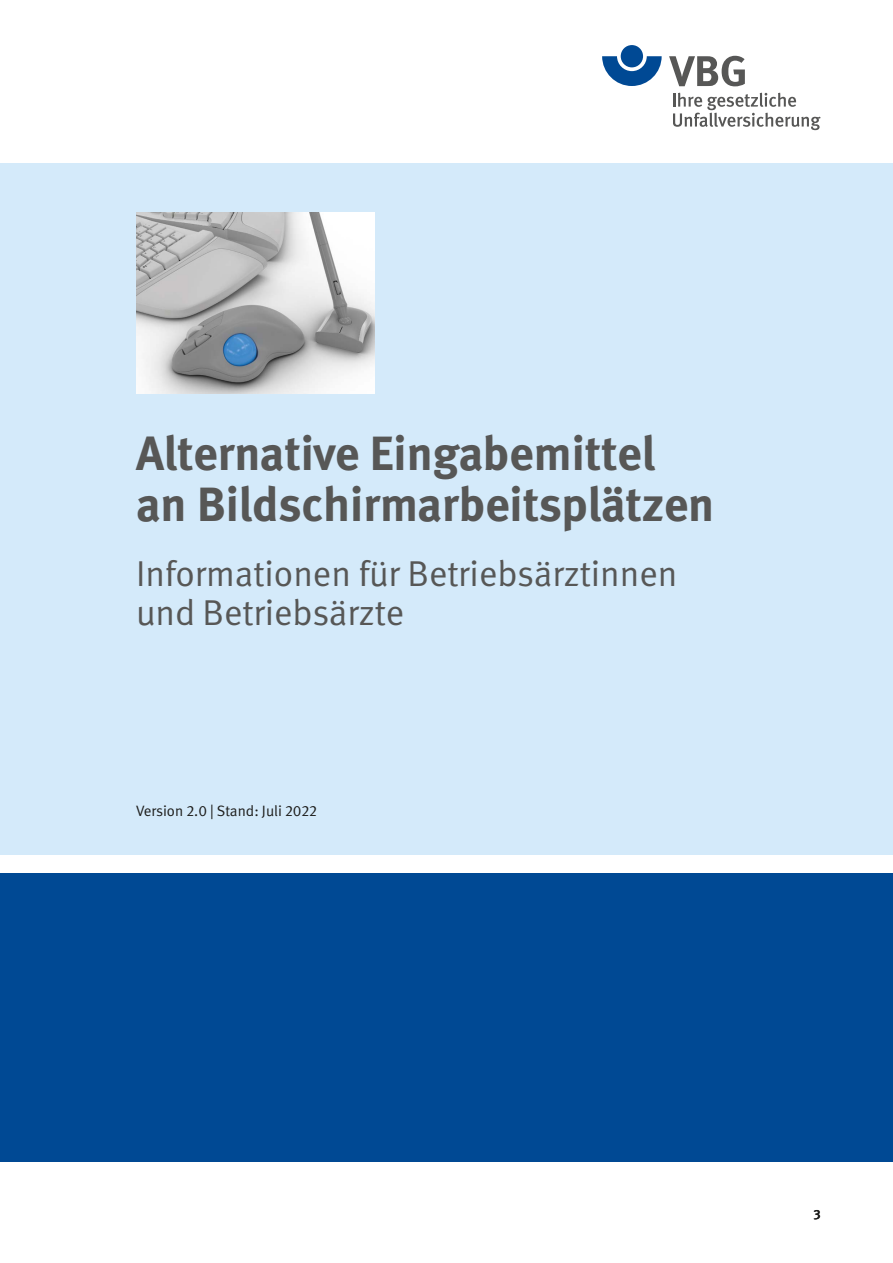
<style>
.page{position:relative;width:893px;height:1263px;background:#fff}
.page>*{position:absolute;margin:0;border:0;box-sizing:border-box;transform-origin:0 0}
._01_Überschriften_A_Überschrift_schwarz_3{font:700 48px/51px "DGUV Meta";color:#575756}
._01_Überschriften_A_-_Unter-Überschrift_s{font:36px/39px "DGUV Meta";color:#575756}
._02_Fließtext_Fließtext{font:15px "DGUV Meta";color:#1d1d1b}
.t1{font:500 13.5px "DGUV Meta";color:#1d1d1b}
</style>
<div class="page">
<div style="left:0;top:874px;width:893px;height:288px;background:#004994"></div>
<div style="left:0;top:163px;width:893px;height:691px;background:#d4eafa"></div>
<img style="left:136px;top:213px;width:238px;height:181px">
<svg style="left:602px;top:56px;width:60px;height:30px"></svg>
<div style="left:621px;top:45px;width:22px;height:22px;background:#004994;border-radius:50%"></div>
<svg style="left:669px;top:56px;width:76px;height:30px"></svg>
<svg style="left:673px;top:93px;width:148px;height:37px"></svg>
<h1 class="_01_Überschriften_A_Überschrift_schwarz_3" style="left:136px;top:430px;width:580px">Alternative Eingabemittel an Bildschirmarbeitsplätzen</h1>
<h1 class="_01_Überschriften_A_-_Unter-Überschrift_s" style="left:136px;top:554px;width:543px">Informationen für Betriebsärztinnen und Betriebsärzte</h1>
<p class="_02_Fließtext_Fließtext" style="left:136px;top:802px;width:182px">Version 2.0 | Stand: Juli 2022</p>
<p class="t1" style="left:813px;top:1207px;width:9px">3</p>
</div>
